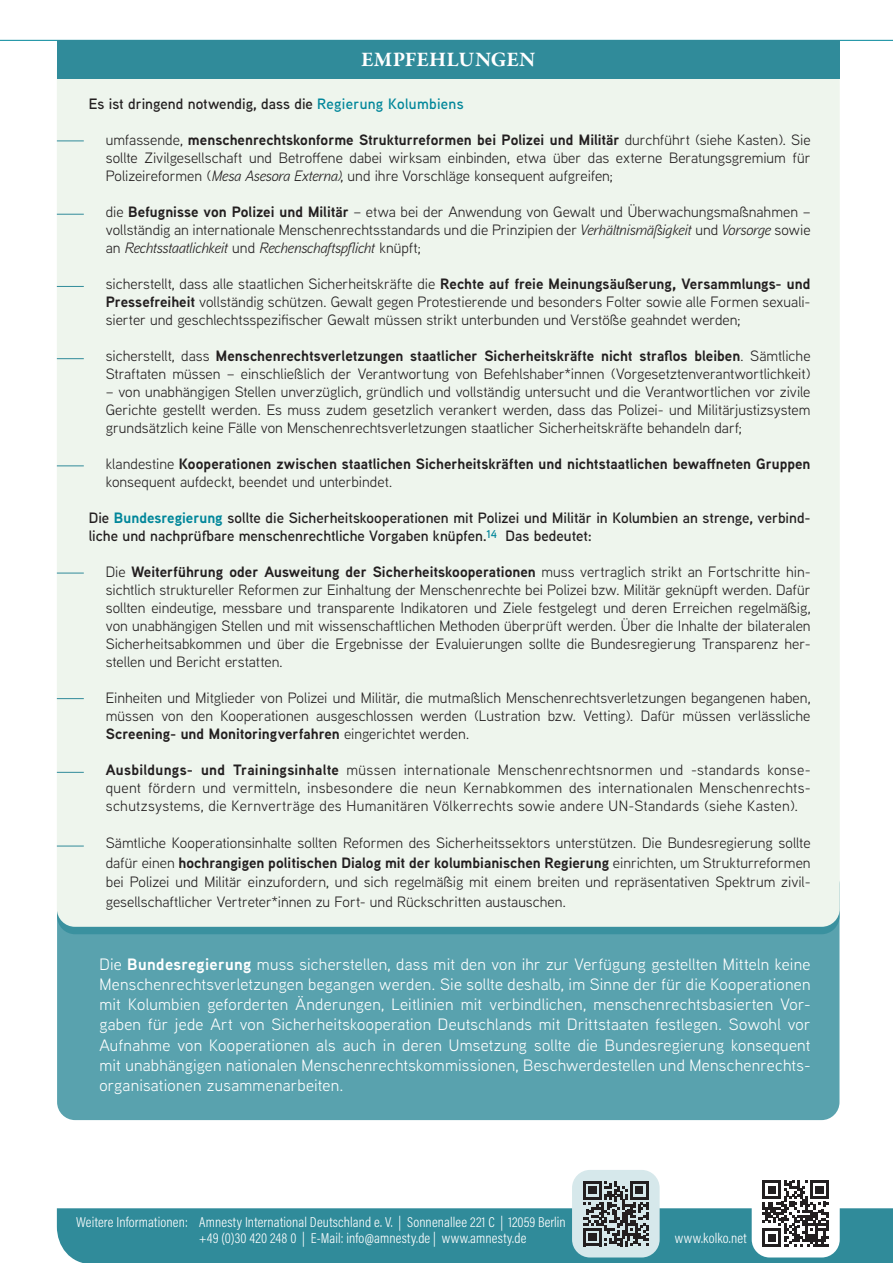
<style>
.page{position:relative;width:893px;height:1263px;background:#fff}
.page>*{position:absolute;margin:0;border:0;box-sizing:border-box;transform-origin:0 0}
.t1{font:700 21px "Garamond Premr Pro";letter-spacing:.005em;color:#fff}
.t2{font:16.5px/20.2px "Aaux Next";letter-spacing:.015em;color:#fff;text-align:justify}
.t3{font:15px/18px "Aaux Next";color:#231f20;text-align:justify}
.t4{font:600 15px/18px "Aaux Next";color:#231f20}
.t5{font:700 15px/18px "Aaux Next";color:#231f20}
.t6{font:300 14.4px/16.5px "Acumin Pro Cond";letter-spacing:.01em;color:#fff}
.s1{color:#00869a}
.s2{font-weight:700}
.s3{font-style:italic}
.s4{font-weight:400}
.s5{font-weight:700;color:#00869a}
</style>
<div class="page">
<hr style="left:0;top:40px;width:893px;height:1px;background:#00869a">
<div style="left:57px;top:1208px;width:836px;height:55px;background:#308b9a"></div>
<div style="left:572px;top:1170px;width:88px;height:87px;background:#d6e8eb;border-radius:18px"></div>
<div style="left:752px;top:1170px;width:88px;height:87px;background:#fff;border-radius:18px"></div>
<svg style="left:762px;top:1180px;width:67px;height:67px"></svg>
<svg style="left:583px;top:1181px;width:65px;height:65px"></svg>
<div style="left:57px;top:867px;width:782px;height:253px;background:#59a2ae;border-radius:18px"></div>
<div style="left:57px;top:867px;width:782px;height:67px;background:#3a919f;border-radius:18px"></div>
<div style="left:57px;top:50px;width:783px;height:877px;background:#eef5ed;border-radius:18px"></div>
<div style="left:57px;top:40px;width:783px;height:38px;background:#308b9a"></div>
<svg style="left:57px;top:141px;width:27px;height:1px"></svg>
<svg style="left:57px;top:214px;width:27px;height:1px"></svg>
<svg style="left:57px;top:286px;width:27px;height:1px"></svg>
<svg style="left:57px;top:358px;width:27px;height:1px"></svg>
<svg style="left:57px;top:465px;width:27px;height:1px"></svg>
<svg style="left:57px;top:573px;width:27px;height:1px"></svg>
<svg style="left:57px;top:698px;width:27px;height:1px"></svg>
<svg style="left:57px;top:772px;width:27px;height:1px"></svg>
<svg style="left:57px;top:846px;width:27px;height:1px"></svg>
<h1 class="t1" style="left:361px;top:46px;width:176px">EMPFEHLUNGEN</h1>
<p class="t4" style="left:89px;top:94px;width:376px">Es ist dringend notwendig, dass die <span class="s1">Regierung Kolumbiens</span></p>
<p class="t3" style="left:106px;top:130px;width:706px">umfassende, <span class="s2">menschenrechtskonforme Strukturreformen bei Polizei und Militär</span> durchführt (siehe Kasten). Sie sollte Zivilgesellschaft und Betroffene dabei wirksam einbinden, etwa über das externe Beratungsgremium für Polizeireformen (<span class="s3">Mesa Asesora Externa)</span>, und ihre Vorschläge konsequent aufgreifen;</p>
<p class="t3" style="left:106px;top:202px;width:706px">die <span class="s2">Befugnisse von Polizei und Militär</span> – etwa bei der Anwendung von Gewalt und Überwachungsmaßnahmen – vollständig an internationale Menschenrechtsstandards und die Prinzipien der <span class="s3">Verhältnismäßigkeit</span> und <span class="s3">Vorsorge</span> sowie an <span class="s3">Rechtsstaatlichkeit</span> und <span class="s3">Rechenschaftspflicht</span> knüpft;</p>
<p class="t3" style="left:106px;top:274px;width:706px">sicherstellt, dass alle staatlichen Sicherheitskräfte die <span class="s2">Rechte auf freie Meinungsäußerung, Versammlungs- und Pressefreiheit</span> vollständig schützen. Gewalt gegen Protestierende und besonders Folter sowie alle Formen sexuali&shy;sierter und geschlechtsspezifischer Gewalt müssen strikt unterbunden und Verstöße geahndet werden;</p>
<p class="t3" style="left:106px;top:346px;width:706px">sicherstellt, dass <span class="s2">Menschenrechtsverletzungen staatlicher Sicherheitskräfte nicht straflos bleiben</span>. Sämtliche<br>Straftaten müssen – einschließlich der Verantwortung von Befehlshaber*innen (Vorgesetztenverantwortlichkeit)</p>
<p class="t3" style="left:106px;top:382px;width:706px">– von unabhängigen Stellen unverzüglich, gründlich und vollständig untersucht und die Verantwortlichen vor zivile Gerichte gestellt werden. Es muss zudem gesetzlich verankert werden, dass das Polizei- und Militärjustizsystem grundsätzlich keine Fälle von Menschenrechtsverletzungen staatlicher Sicherheitskräfte behandeln darf;</p>
<p class="t5" style="left:106px;top:454px;width:706px"><span class="s4">klandestine</span> Kooperationen zwischen staatlichen Sicherheitskräften und nichtstaatlichen bewaffneten Gruppen <span class="s4">konsequent aufdeckt, beendet und unterbindet.</span></p>
<p class="t4" style="left:89px;top:508px;width:723px">Die <span class="s5">Bundesregierung</span> sollte die Sicherheitskooperationen mit Polizei und Militär in Kolumbien an strenge, verbind&shy;liche und nachprüfbare menschenrechtliche Vorgaben knüpfen.<sup>14</sup> Das bedeutet:</p>
<p class="t3" style="left:106px;top:562px;width:706px">Die <span class="s2">Weiterführung oder Ausweitung der Sicherheitskooperationen</span> muss vertraglich strikt an Fortschritte hin&shy;sichtlich struktureller Reformen zur Einhaltung der Menschenrechte bei Polizei bzw. Militär geknüpft werden. Dafür sollten eindeutige, messbare und transparente Indikatoren und Ziele festgelegt und deren Erreichen regelmäßig, von unabhängigen Stellen und mit wissenschaftlichen Methoden überprüft werden. Über die Inhalte der bilateralen Sicherheitsabkommen und über die Ergebnisse der Evaluierungen sollte die Bundesregierung Transparenz her&shy;stellen und Bericht erstatten.</p>
<p class="t3" style="left:106px;top:688px;width:706px">Einheiten und Mitglieder von Polizei und Militär, die mutmaßlich Menschenrechtsverletzungen begangenen haben, müssen von den Kooperationen ausgeschlossen werden (Lustration bzw. Vetting). Dafür müssen verlässliche <span class="s2">Screening- und Monitoringverfahren</span> eingerichtet werden.</p>
<p class="t3" style="left:106px;top:760px;width:706px"><span class="s2">Ausbildungs- und Trainingsinhalte</span> müssen internationale Menschenrechtsnormen und -standards konse&shy;quent fördern und vermitteln, insbesondere die neun Kernabkommen des internationalen Menschenrechts&shy;schutzsystems, die Kernverträge des Humanitären Völkerrechts sowie andere UN-Standards (siehe Kasten).</p>
<p class="t3" style="left:106px;top:833px;width:706px;line-height:19.5px">Sämtliche Kooperationsinhalte sollten Reformen des Sicherheitssektors unterstützen. Die Bundesregierung sollte dafür einen <span class="s2">hochrangigen politischen Dialog mit der kolumbianischen Regierung</span> einrichten, um Strukturreformen bei Polizei und Militär einzufordern, und sich regelmäßig mit einem breiten und repräsentativen Spektrum zivil&shy;gesellschaftlicher Vertreter*innen zu Fort- und Rückschritten austauschen.</p>
<p class="t2" style="left:99px;top:953px;width:713px">Die <span class="s2">Bundesregierung</span> muss sicherstellen, dass mit den von ihr zur Verfügung gestellten Mitteln keine Menschenrechtsverletzungen begangen werden. Sie sollte deshalb, im Sinne der für die Kooperationen mit Kolumbien geforderten Änderungen, Leitlinien mit verbindlichen, menschenrechtsbasierten Vor&shy;gaben für jede Art von Sicherheitskooperation Deutschlands mit Drittstaaten festlegen. Sowohl vor Aufnahme von Kooperationen als auch in deren Umsetzung sollte die Bundesregierung konsequent mit unabhängigen nationalen Menschenrechtskommissionen, Beschwerdestellen und Menschenrechts&shy;organisationen zusammenarbeiten.</p>
<p class="t6" style="left:199px;top:1213px;width:368px;text-indent:-123px">Weitere Informationen: Amnesty International Deutschland e. V. | Sonnenallee 221 C | 12059 Berlin +49 (0)30 420 248 0 | E-Mail: info@amnesty.de | www.amnesty.de</p>
<p class="t6" style="left:675px;top:1229px;width:73px">www.kolko.net</p>
</div>
